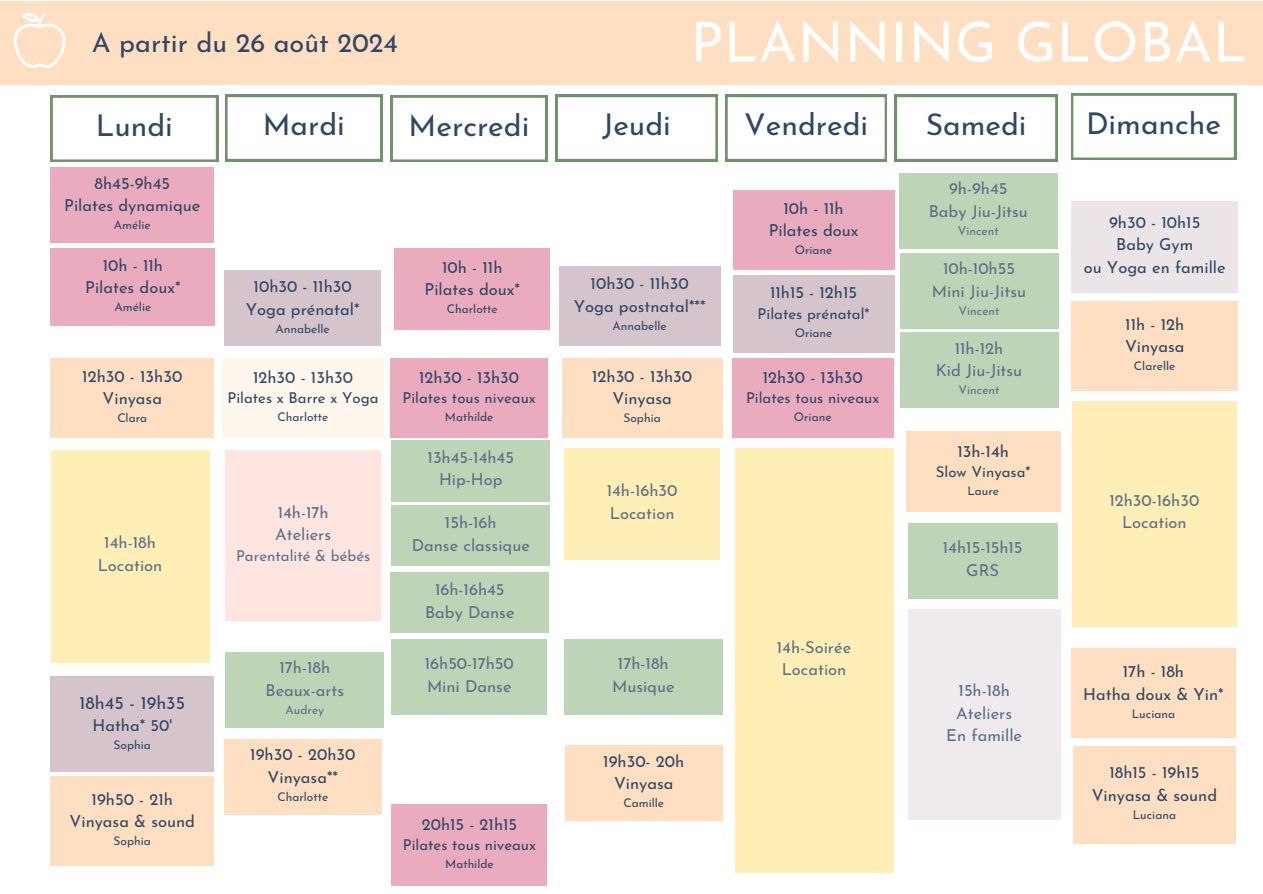
<style>
.page{position:relative;width:1263px;height:894px;background:#fff}
.page>*{position:absolute;margin:0;border:0;box-sizing:border-box;transform-origin:0 0}
.t1{font:55.05px "Josefin Sans";letter-spacing:.01em;color:#fff}
.t2{font:30px "Josefin Sans";color:#2f4664}
.t3{font:27px "Josefin Sans";color:#2f4664}
.t4{font:18px "Josefin Sans";color:#2f4664}
.t5{font:16.5px/22.5px "Josefin Sans";color:#2f4664;text-align:center}
.t6{font:15px "Josefin Sans";color:#2f4664}
.t7{font:12px "Josefin Sans";color:#2f4664}
</style>
<div class="page">
<div style="left:0;top:1px;width:1263px;height:84px;background:#ffdfc1"></div>
<svg style="left:51px;top:95px;width:167px;height:67px"></svg>
<svg style="left:225px;top:95px;width:157px;height:66px"></svg>
<svg style="left:391px;top:95px;width:156px;height:67px"></svg>
<svg style="left:556px;top:95px;width:162px;height:66px"></svg>
<svg style="left:725px;top:95px;width:162px;height:66px"></svg>
<svg style="left:895px;top:95px;width:162px;height:66px"></svg>
<svg style="left:1071px;top:94px;width:165px;height:66px"></svg>
<div style="left:733px;top:275px;width:161px;height:77px;background:#d6c4cd"></div>
<div style="left:732px;top:358px;width:161px;height:80px;background:#ebabbe"></div>
<div style="left:391px;top:358px;width:157px;height:80px;background:#ebabbe"></div>
<div style="left:562px;top:358px;width:160px;height:80px;background:#ffdfc1"></div>
<div style="left:51px;top:676px;width:163px;height:95px;background:#d6c4cd"></div>
<div style="left:51px;top:775px;width:163px;height:90px;background:#ffdfc1"></div>
<div style="left:1073px;top:745px;width:163px;height:98px;background:#ffdfc1"></div>
<div style="left:224px;top:270px;width:157px;height:75px;background:#d6c4cd"></div>
<div style="left:559px;top:266px;width:161px;height:79px;background:#d6c4cd"></div>
<div style="left:733px;top:190px;width:161px;height:80px;background:#ebabbe"></div>
<div style="left:51px;top:248px;width:164px;height:78px;background:#ebabbe"></div>
<div style="left:392px;top:804px;width:155px;height:81px;background:#ebabbe"></div>
<div style="left:1072px;top:301px;width:166px;height:89px;background:#ffdfc1"></div>
<div style="left:906px;top:431px;width:155px;height:80px;background:#ffdfc1"></div>
<div style="left:224px;top:738px;width:157px;height:75px;background:#ffdfc1"></div>
<div style="left:1072px;top:202px;width:166px;height:91px;background:#ebe5e8"></div>
<div style="left:1071px;top:648px;width:165px;height:89px;background:#ffdfc1"></div>
<div style="left:395px;top:248px;width:155px;height:81px;background:#ebabbe"></div>
<svg style="left:14px;top:13px;width:52px;height:55px"></svg>
<div style="left:899px;top:173px;width:158px;height:75px;background:#bdd4b7"></div>
<div style="left:900px;top:253px;width:158px;height:75px;background:#bdd4b7"></div>
<div style="left:900px;top:332px;width:158px;height:76px;background:#bdd4b7"></div>
<div style="left:908px;top:609px;width:153px;height:211px;background:#ebe5e8"></div>
<div style="left:392px;top:440px;width:158px;height:62px;background:#bdd4b7"></div>
<div style="left:392px;top:505px;width:158px;height:60px;background:#bdd4b7"></div>
<div style="left:391px;top:572px;width:158px;height:61px;background:#bdd4b7"></div>
<div style="left:564px;top:639px;width:158px;height:75px;background:#bdd4b7"></div>
<div style="left:225px;top:450px;width:156px;height:170px;background:#ffe5e0"></div>
<div style="left:51px;top:450px;width:159px;height:212px;background:#ffefb6"></div>
<div style="left:564px;top:448px;width:156px;height:111px;background:#ffefb6"></div>
<div style="left:735px;top:448px;width:158px;height:424px;background:#ffefb6"></div>
<div style="left:1072px;top:400px;width:165px;height:226px;background:#ffefb6"></div>
<div style="left:51px;top:358px;width:163px;height:80px;background:#ffdfc1"></div>
<div style="left:51px;top:167px;width:163px;height:75px;background:#ebabbe"></div>
<div style="left:565px;top:745px;width:157px;height:75px;background:#ffdfc1"></div>
<div style="left:222px;top:358px;width:162px;height:80px;background:#fff7ee"></div>
<div style="left:226px;top:652px;width:158px;height:75px;background:#bdd4b7"></div>
<div style="left:391px;top:639px;width:156px;height:75px;background:#bdd4b7"></div>
<div style="left:908px;top:523px;width:149px;height:75px;background:#bdd4b7"></div>
<h4 class="t3" style="left:92px;top:31px;width:308px">A partir du 26 août 2024</h4>
<h4 class="t1" style="left:690px;top:20px;width:558px">PLANNING GLOBAL</h4>
<p class="t2" style="left:96px;top:113px;width:79px">Lundi</p>
<h3 class="t2" style="left:263px;top:113px;width:84px">Mardi</h3>
<h1 class="t2" style="left:409px;top:113px;width:122px">Mercredi</h1>
<h2 class="t2" style="left:602px;top:113px;width:70px">Jeudi</h2>
<h2 class="t2" style="left:744px;top:113px;width:125px">Vendredi</h2>
<h2 class="t2" style="left:926px;top:113px;width:102px">Samedi</h2>
<h2 class="t2" style="left:1086px;top:112px;width:137px">Dimanche</h2>
<h4 class="t5" style="left:64px;top:173px;width:138px">8h45-9h45<br>Pilates dynamique</h4>
<h4 class="t7" style="left:114px;top:220px;width:38px">Amélie</h4>
<h5 class="t5" style="left:85px;top:255px;width:97px">10h - 11h<br>Pilates doux*</h5>
<h5 class="t7" style="left:114px;top:302px;width:38px">Amélie</h5>
<h4 class="t5" style="left:82px;top:366px;width:102px">12h30 - 13h30<br>Vinyasa</h4>
<h4 class="t7" style="left:117px;top:413px;width:31px">Clara</h4>
<p class="t5" style="left:98px;top:532px;width:66px">14h-18h<br>Location</p>
<h4 class="t4" style="left:80px;top:695px;width:107px">18h45 - 19h35</h4>
<h4 class="t5" style="left:92px;top:715px;width:81px">Hatha* 50'</h4>
<h4 class="t7" style="left:114px;top:740px;width:39px">Sophia</h4>
<h4 class="t5" style="left:70px;top:789px;width:127px">19h50 - 21h<br>Vinyasa &amp; sound</h4>
<h4 class="t7" style="left:114px;top:836px;width:39px">Sophia</h4>
<h4 class="t5" style="left:246px;top:277px;width:115px">10h30 - 11h30<br>Yoga prénatal*</h4>
<h4 class="t7" style="left:275px;top:324px;width:56px">Annabelle</h4>
<h4 class="t5" style="left:253px;top:367px;width:102px">12h30 - 13h30</h4>
<h4 class="t6" style="left:227px;top:392px;width:153px">Pilates x Barre x Yoga</h4>
<h4 class="t7" style="left:278px;top:412px;width:52px">Charlotte</h4>
<p class="t5" style="left:275px;top:502px;width:57px;text-align:left">14h-17h<br>Ateliers</p>
<p class="t6" style="left:236px;top:549px;width:136px">Parentalité &amp; bébés</p>
<p class="t5" style="left:265px;top:657px;width:80px">17h-18h<br>Beaux-arts</p>
<p class="t7" style="left:285px;top:704px;width:40px">Audrey</p>
<h4 class="t5" style="left:250px;top:744px;width:107px">19h30 - 20h30<br>Vinyasa**</h4>
<h4 class="t7" style="left:277px;top:791px;width:52px">Charlotte</h4>
<h4 class="t5" style="left:425px;top:257px;width:97px">10h - 11h<br>Pilates doux*</h4>
<h4 class="t7" style="left:447px;top:304px;width:52px">Charlotte</h4>
<h2 class="t5" style="left:419px;top:367px;width:102px">12h30 - 13h30</h2>
<h2 class="t6" style="left:402px;top:391px;width:135px">Pilates tous niveaux</h2>
<h2 class="t7" style="left:445px;top:412px;width:50px">Mathilde</h2>
<p class="t5" style="left:428px;top:447px;width:88px">13h45-14h45<br>Hip-Hop</p>
<p class="t5" style="left:412px;top:512px;width:120px">15h-16h<br>Danse classique</p>
<p class="t5" style="left:425px;top:579px;width:91px">16h-16h45<br>Baby Danse</p>
<p class="t5" style="left:425px;top:653px;width:91px;text-align:left">16h50-17h50<br>Mini Danse</p>
<h5 class="t5" style="left:422px;top:814px;width:97px">20h15 - 21h15</h5>
<h5 class="t6" style="left:403px;top:838px;width:135px">Pilates tous niveaux</h5>
<h5 class="t7" style="left:445px;top:859px;width:50px">Mathilde</h5>
<h4 class="t5" style="left:574px;top:274px;width:133px">10h30 - 11h30<br>Yoga postnatal***</h4>
<h4 class="t7" style="left:612px;top:321px;width:56px">Annabelle</h4>
<h4 class="t5" style="left:592px;top:366px;width:102px">12h30 - 13h30<br>Vinyasa</h4>
<h4 class="t7" style="left:623px;top:413px;width:39px">Sophia</h4>
<p class="t5" style="left:607px;top:481px;width:72px;text-align:left">14h-16h30<br>Location</p>
<p class="t5" style="left:612px;top:653px;width:64px">17h-18h<br>Musique</p>
<h4 class="t5" style="left:603px;top:751px;width:82px">19h30- 20h<br>Vinyasa</h4>
<h4 class="t7" style="left:623px;top:798px;width:42px">Camille</h4>
<h4 class="t5" style="left:769px;top:198px;width:91px">10h - 11h<br>Pilates doux</h4>
<h4 class="t7" style="left:795px;top:245px;width:39px">Oriane</h4>
<h2 class="t5" style="left:770px;top:283px;width:89px">11h15 - 12h15</h2>
<h2 class="t6" style="left:758px;top:307px;width:113px">Pilates prénatal*</h2>
<h2 class="t7" style="left:795px;top:327px;width:39px">Oriane</h2>
<h2 class="t5" style="left:763px;top:367px;width:102px">12h30 - 13h30</h2>
<h2 class="t6" style="left:746px;top:391px;width:135px">Pilates tous niveaux</h2>
<h2 class="t7" style="left:794px;top:412px;width:39px">Oriane</h2>
<p class="t5" style="left:777px;top:637px;width:76px;text-align:left">14h-Soirée<br>Location</p>
<p class="t5" style="left:929px;top:179px;width:101px">9h-9h45<br>Baby Jiu-Jitsu</p>
<p class="t7" style="left:958px;top:226px;width:42px">Vincent</p>
<p class="t5" style="left:932px;top:259px;width:96px">10h-10h55<br>Mini Jiu-Jitsu</p>
<p class="t7" style="left:958px;top:306px;width:42px">Vincent</p>
<p class="t5" style="left:936px;top:338px;width:88px">11h-12h<br>Kid Jiu-Jitsu</p>
<p class="t7" style="left:958px;top:385px;width:42px">Vincent</p>
<h5 class="t5" style="left:957px;top:441px;width:53px">13h-14h</h5>
<h5 class="t6" style="left:936px;top:465px;width:96px">Slow Vinyasa*</h5>
<h5 class="t7" style="left:967px;top:486px;width:33px">Laure</h5>
<p class="t5" style="left:943px;top:537px;width:81px">14h15-15h15<br>GRS</p>
<p class="t5" style="left:946px;top:680px;width:77px">15h-18h<br>Ateliers<br>En famille</p>
<h4 class="t5" style="left:1084px;top:212px;width:144px">9h30 - 10h15<br>Baby Gym<br>ou Yoga en famille</h4>
<h4 class="t5" style="left:1125px;top:314px;width:60px">11h - 12h</h4>
<h4 class="t5" style="left:1125px;top:337px;width:61px">Vinyasa</h4>
<h4 class="t7" style="left:1134px;top:361px;width:43px">Clarelle</h4>
<p class="t5" style="left:1109px;top:490px;width:91px">12h30-16h30<br>Location</p>
<h4 class="t5" style="left:1083px;top:661px;width:142px">17h - 18h<br>Hatha doux &amp; Yin*</h4>
<h4 class="t7" style="left:1132px;top:708px;width:45px">Luciana</h4>
<h4 class="t5" style="left:1092px;top:762px;width:127px">18h15 - 19h15<br>Vinyasa &amp; sound</h4>
<h4 class="t7" style="left:1133px;top:809px;width:45px">Luciana</h4>
</div>
